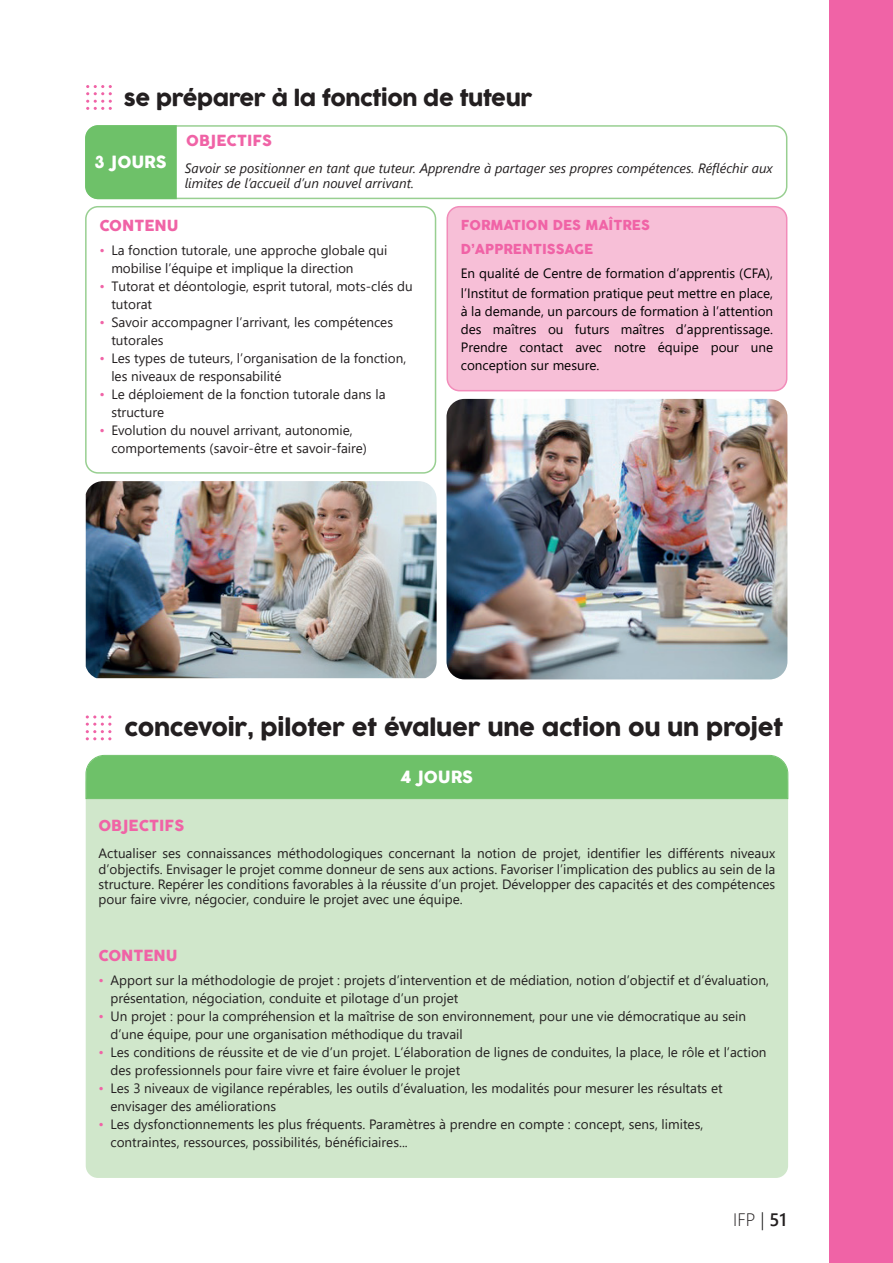
<style>
.page{position:relative;width:893px;height:1263px;background:#fff}
.page>*{position:absolute;margin:0;border:0;box-sizing:border-box;transform-origin:0 0}
.t1{font:22.5px "COCOGOOSE";letter-spacing:-.01em;color:#231f20}
.t2{font:21px "COCOGOOSE";letter-spacing:-.02em;color:#231f20}
.t3{font:300 18px "Segoe UI";color:#231f20}
.t4{font:16.5px "COCOGOOSE";color:#fff}
.t5{font:15px "COCOGOOSE";color:#f063a6}
.t6{font:13.5px/18px "Segoe UI";color:#231f20}
.t7{font:13.5px/18px "Segoe UI";color:#000}
.t8{font:italic 13.5px/15px "Segoe UI";color:#231f20}
.t9{font:13.5px/24px "COCOGOOSE";color:#f063a6}
.s1{color:#f063a6}
.s2{color:#000}
.s3{font-weight:600}
</style>
<div class="page">
<div style="left:85px;top:125px;width:702px;height:74px;border:2px solid #98cf91;border-radius:12px"></div>
<div style="left:85px;top:125px;width:93px;height:75px;background:#6ec169"></div>
<div style="left:447px;top:207px;width:340px;height:184px;background:#f7bfd7;border-radius:12px"></div>
<div style="left:446px;top:206px;width:341px;height:185px;border:2px solid #f28cba;border-radius:12px"></div>
<svg style="left:86px;top:85px;width:26px;height:25px"></svg>
<div style="left:85px;top:206px;width:351px;height:268px;border:2px solid #98cf91;border-radius:12px"></div>
<svg style="left:86px;top:715px;width:25px;height:25px"></svg>
<div style="left:86px;top:771px;width:702px;height:407px;background:#d0e7cb;border-radius:12px"></div>
<div style="left:85px;top:755px;width:703px;height:44px;background:#6ec169"></div>
<img style="left:446px;top:399px;width:341px;height:280px">
<img style="left:86px;top:481px;width:351px;height:197px">
<div style="left:829px;top:0;width:64px;height:1263px;background:#f063a6"></div>
<h2 class="t2" style="left:124px;top:82px;width:410px">se préparer à la fonction de tuteur</h2>
<p class="t5" style="left:186px;top:130px;width:87px">OBJECTIFS</p>
<p class="t8" style="left:185px;top:159px;width:589px">Savoir se positionner en tant que tuteur. Apprendre à partager ses propres compétences. Réfléchir aux limites de l’accueil d’un nouvel arrivant.</p>
<p class="t4" style="left:95px;top:150px;width:73px">3 JOURS</p>
<p class="t5" style="left:99px;top:215px;width:81px">CONTENU</p>
<p class="t6" style="left:111px;top:240px;width:278px;text-indent:-12px"><span class="s1">•</span> La fonction tutorale, une approche globale qui mobilise l’équipe et implique la direction</p>
<p class="t6" style="left:111px;top:276px;width:303px;text-indent:-12px"><span class="s1">•</span> Tutorat et déontologie, esprit tutoral, mots-clés du tutorat</p>
<p class="t6" style="left:111px;top:312px;width:283px;text-indent:-12px"><span class="s1">•</span> Savoir accompagner l’arrivant, les compétences tutorales</p>
<p class="t6" style="left:111px;top:348px;width:296px;text-indent:-12px"><span class="s1">•</span> Les types de tuteurs, l’organisation de la fonction, les niveaux de responsabilité</p>
<p class="t6" style="left:111px;top:384px;width:276px;text-indent:-12px"><span class="s1">•</span> Le déploiement de la fonction tutorale dans la structure</p>
<p class="t6" style="left:111px;top:420px;width:257px;text-indent:-12px"><span class="s1">•</span> Evolution du nouvel arrivant, autonomie, comportements (savoir-être et savoir-faire)</p>
<p class="t9" style="left:461px;top:213px;width:191px">FORMATION DES MAÎTRES<br>D’APPRENTISSAGE</p>
<p class="t7" style="left:461px;top:262px;width:314px;line-height:19.5px">En qualité de Centre de formation d’apprentis (CFA), l’Institut de formation pratique peut mettre en place,</p>
<p class="t7" style="left:461px;top:301px;width:314px;text-align:justify">à la demande, un parcours de formation à l’attention des maîtres ou futurs maîtres d’apprentissage.<br>Prendre contact avec notre équipe pour une conception sur mesure.</p>
<h1 class="t1" style="left:125px;top:711px;width:660px">concevoir, piloter et évaluer une action ou un projet</h1>
<p class="t4" style="left:400px;top:765px;width:74px">4 JOURS</p>
<p class="t5" style="left:98px;top:814px;width:87px">OBJECTIFS</p>
<p class="t6" style="left:98px;top:843px;width:678px;line-height:16.5px">Actualiser ses connaissances méthodologiques concernant la notion de projet, identifier les différents niveaux d’objectifs. Envisager le projet comme donneur de sens aux actions. Favoriser l’implication des publics au sein de la</p>
<p class="t6" style="left:98px;top:876px;width:678px;line-height:15px">structure. Repérer les conditions favorables à la réussite d’un projet. Développer des capacités et des compétences pour faire vivre, négocier, conduire le projet avec une équipe.</p>
<p class="t5" style="left:98px;top:944px;width:81px">CONTENU</p>
<p class="t6" style="left:110px;top:970px;width:660px;text-indent:-12px"><span class="s1">•</span> Apport sur la méthodologie de projet : projets d’intervention et de médiation, notion d’objectif et d’évaluation, présentation, négociation, conduite et pilotage d’un projet</p>
<p class="t6" style="left:110px;top:1006px;width:637px;text-indent:-12px"><span class="s1">•</span> Un projet : pour la compréhension et la maîtrise de son environnement, pour une vie démocratique au sein d’une équipe, pour une organisation méthodique du travail</p>
<p class="t6" style="left:110px;top:1042px;width:658px;text-indent:-12px"><span class="s1">•</span> Les conditions de réussite et de vie d’un projet. L’élaboration de lignes de conduites, la place, le rôle et l’action des professionnels pour faire vivre et faire évoluer le projet</p>
<p class="t6" style="left:110px;top:1078px;width:614px;text-indent:-12px"><span class="s1">•</span> Les 3 niveaux de vigilance repérables, les outils d’évaluation, les modalités pour mesurer les résultats et envisager des améliorations</p>
<p class="t6" style="left:110px;top:1114px;width:594px;text-indent:-12px"><span class="s1">•</span> Les dysfonctionnements les plus fréquents. Paramètres à prendre en compte : concept, sens, limites, contraintes, ressources, possibilités, bénéficiaires...</p>
<h3 class="t3" style="left:733px;top:1203px;width:55px">IFP <span class="s2">|</span> <span class="s3">51</span></h3>
</div>
